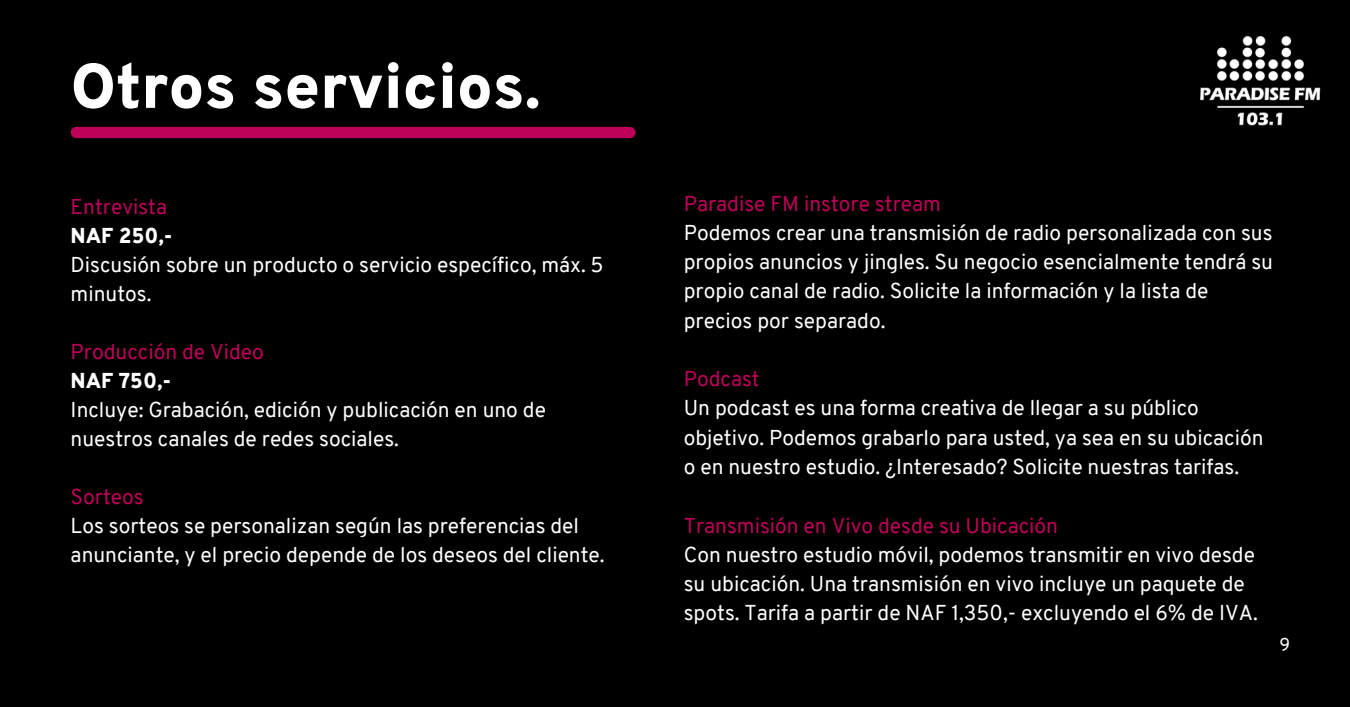
<style>
.page{position:relative;width:1350px;height:707px;background:#fff}
.page>*{position:absolute;margin:0;border:0;box-sizing:border-box;transform-origin:0 0}
.t1{font:900 63px "Overpass";color:#fff}
.t2{font:21px/29.2px "Overpass";color:#fff}
.t3{font:18px "Overpass";color:#fff}
.s1{color:#be025a}
.s2{font-weight:900}
</style>
<div class="page">
<div style="left:0;top:0;width:1350px;height:706px;background:#000"></div>
<img style="left:1200px;top:36px;width:121px;height:90px">
<div style="left:76px;top:127px;width:554px;height:11px;background:#be025a"></div>
<h2 class="t1" style="left:71px;top:61px;width:471px">Otros servicios.</h2>
<p class="t2" style="left:71px;top:194px;width:535px"><span class="s1">Entrevista<br></span><span class="s2">NAF 250,-<br></span>Discusión sobre un producto o servicio específico, máx. 5 minutos.</p>
<h1 class="t2" style="left:71px;top:339px;width:477px"><span class="s1">Producción de Video<br></span><span class="s2">NAF 750,-<br></span>Incluye: Grabación, edición y publicación en uno de nuestros canales de redes sociales.</h1>
<p class="t2" style="left:71px;top:484px;width:536px"><span class="s1">Sorteos<br></span>Los sorteos se personalizan según las preferencias del anunciante, y el precio depende de los deseos del cliente.</p>
<h2 class="t2" style="left:684px;top:191px;width:591px"><span class="s1">Paradise FM instore stream<br></span>Podemos crear una transmisión de radio personalizada con sus propios anuncios y jingles. Su negocio esencialmente tendrá su propio canal de radio. Solicite la información y la lista de precios por separado.</h2>
<h2 class="t2" style="left:684px;top:366px;width:581px"><span class="s1">Podcast<br></span>Un podcast es una forma creativa de llegar a su público objetivo. Podemos grabarlo para usted, ya sea en su ubicación o en nuestro estudio. ¿Interesado? Solicite nuestras tarifas.</h2>
<h2 class="t2" style="left:684px;top:512px;width:576px"><span class="s1">Transmisión en Vivo desde su Ubicación<br></span>Con nuestro estudio móvil, podemos transmitir en vivo desde su ubicación. Una transmisión en vivo incluye un paquete de spots. Tarifa a partir de NAF 1,350,- excluyendo el 6% de IVA.</h2>
<p class="t3" style="left:1279px;top:637px;width:12px">9</p>
</div>
